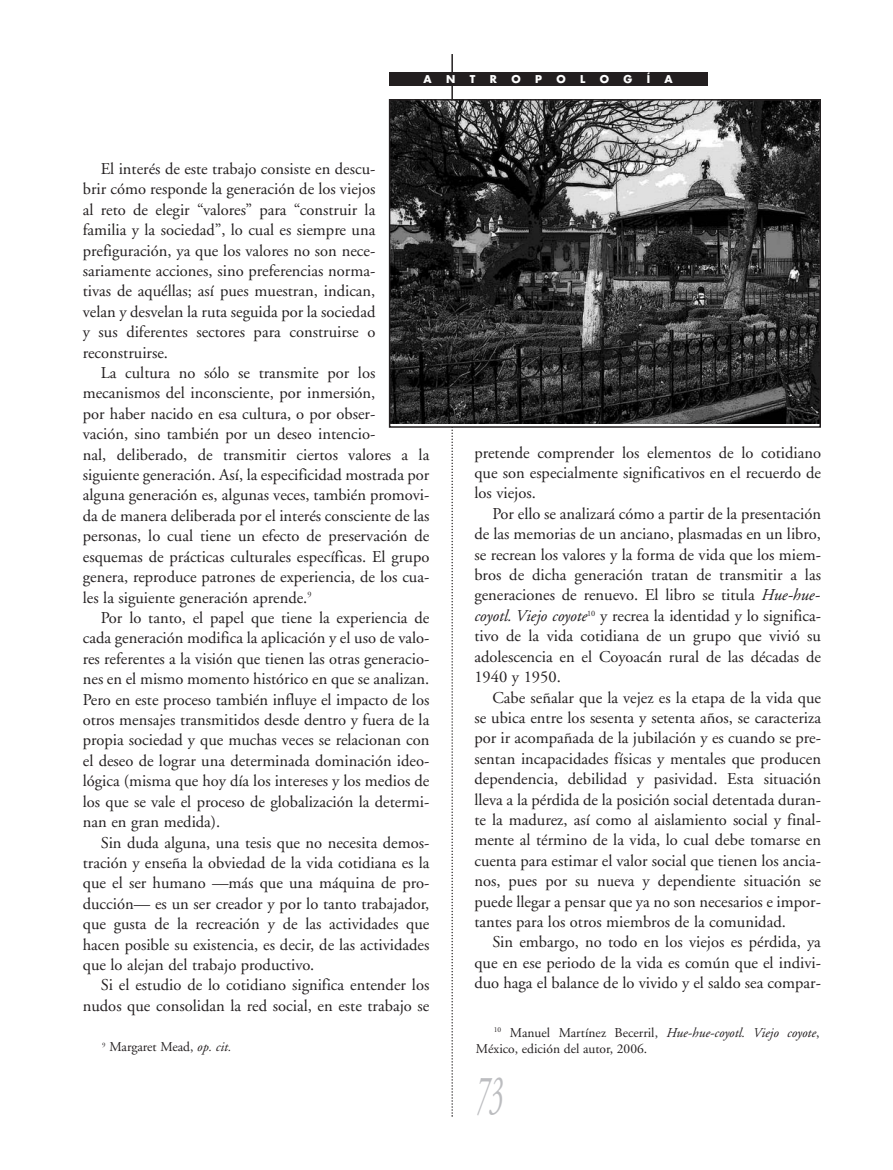
<style>
.page{position:relative;width:893px;height:1170px;background:#fff}
.page>*{position:absolute;margin:0;border:0;box-sizing:border-box;transform-origin:0 0}
.t1{font:italic 54px "Adobe Garamond";color:#bcbdc0;scale:.5 1}
.t2{font:16.5px/20.4px "Adobe Garamond";color:#231f20;text-align:justify}
.t3{font:13.5px/15.9px "Adobe Garamond";color:#231f20}
.t4{font:700 10.5px "Futura";color:#fff}
.s1{font-style:italic}
</style>
<div class="page">
<hr style="left:451px;top:54px;width:2px;height:306px;background:#231f20">
<svg style="left:451px;top:429px;width:2px;height:687px"></svg>
<div style="left:389px;top:72px;width:318px;height:14px;background:#231f20"></div>
<img style="left:392px;top:102px;width:426px;height:322px">
<div style="left:389px;top:99px;width:432px;height:329px;border:2px solid #231f20"></div>
<p class="t4" style="left:424px;top:74px;width:10px">A</p>
<p class="t4" style="left:446px;top:74px;width:11px">N</p>
<p class="t4" style="left:470px;top:74px;width:7px">T</p>
<p class="t4" style="left:490px;top:74px;width:9px">R</p>
<p class="t4" style="left:511px;top:74px;width:11px">O</p>
<p class="t4" style="left:535px;top:74px;width:8px">P</p>
<p class="t4" style="left:556px;top:74px;width:11px">O</p>
<p class="t4" style="left:580px;top:74px;width:7px">L</p>
<p class="t4" style="left:600px;top:74px;width:11px">O</p>
<p class="t4" style="left:623px;top:74px;width:10px">G</p>
<p class="t4" style="left:647px;top:74px;width:5px">Í</p>
<p class="t4" style="left:664px;top:74px;width:10px">A</p>
<p class="t2" style="left:83px;top:160px;width:294px;text-indent:18px">El interés de este trabajo consiste en descu&shy;brir cómo responde la generación de los viejos al reto de elegir “valores” para “construir la familia y la sociedad”, lo cual es siempre una prefiguración, ya que los valores no son nece&shy;sariamente acciones, sino preferencias norma&shy;tivas de aquéllas; así pues muestran, indican, velan y desvelan la ruta seguida por la sociedad y sus diferentes sectores para construirse o reconstruirse.</p>
<p class="t2" style="left:83px;top:364px;width:348px;text-align:left;text-indent:18px">La cultura no sólo se transmite por los mecanismos del inconsciente, por inmersión,<br>por haber nacido en esa cultura, o por obser-<br>vación, sino también por un deseo intencio-<br>nal, deliberado, de transmitir ciertos valores a la siguiente generación. Así, la especificidad mostrada por alguna generación es, algunas veces, también promovi&shy;da de manera deliberada por el interés consciente de las personas, lo cual tiene un efecto de preservación de esquemas de prácticas culturales específicas. El grupo genera, reproduce patrones de experiencia, de los cua&shy;les la siguiente generación aprende.<sup>9</sup></p>
<p class="t2" style="left:83px;top:609px;width:348px;text-indent:18px">Por lo tanto, el papel que tiene la experiencia de cada generación modifica la aplicación y el uso de valo&shy;res referentes a la visión que tienen las otras generacio&shy;nes en el mismo momento histórico en que se analizan.<br>Pero en este proceso también influye el impacto de los otros mensajes transmitidos desde dentro y fuera de la propia sociedad y que muchas veces se relacionan con el deseo de lograr una determinada dominación ideo&shy;lógica (misma que hoy día los intereses y los medios de los que se vale el proceso de globalización la determi&shy;nan en gran medida).</p>
<p class="t2" style="left:83px;top:833px;width:348px;text-indent:18px">Sin duda alguna, una tesis que no necesita demos&shy;tración y enseña la obviedad de la vida cotidiana es la que el ser humano —más que una máquina de pro&shy;ducción— es un ser creador y por lo tanto trabajador, que gusta de la recreación y de las actividades que hacen posible su existencia, es decir, de las actividades que lo alejan del trabajo productivo.</p>
<p class="t2" style="left:83px;top:976px;width:348px;text-align:right">Si el estudio de lo cotidiano significa entender los nudos que consolidan la red social, en este trabajo se</p>
<p class="t3" style="left:102px;top:1040px;width:131px"><sup>9</sup> Margaret Mead, <span class="s1">op. cit.</span></p>
<p class="t2" style="left:474px;top:443px;width:348px">pretende comprender los elementos de lo cotidiano que son especialmente significativos en el recuerdo de los viejos.</p>
<p class="t2" style="left:474px;top:504px;width:348px;text-indent:18px">Por ello se analizará cómo a partir de la presentación de las memorias de un anciano, plasmadas en un libro, se recrean los valores y la forma de vida que los miem&shy;bros de dicha generación tratan de transmitir a las generaciones de renuevo. El libro se titula <span class="s1">Hue-hue&shy;coyotl. Viejo coyote</span><sup>10</sup> y recrea la identidad y lo significa&shy;tivo de la vida cotidiana de un grupo que vivió su adolescencia en el Coyoacán rural de las décadas de 1940 y 1950.</p>
<p class="t2" style="left:474px;top:688px;width:348px;text-indent:18px">Cabe señalar que la vejez es la etapa de la vida que se ubica entre los sesenta y setenta años, se caracteriza por ir acompañada de la jubilación y es cuando se pre&shy;sentan incapacidades físicas y mentales que producen dependencia, debilidad y pasividad. Esta situación lleva a la pérdida de la posición social detentada duran&shy;te la madurez, así como al aislamiento social y final&shy;mente al término de la vida, lo cual debe tomarse en cuenta para estimar el valor social que tienen los ancia&shy;nos, pues por su nueva y dependiente situación se puede llegar a pensar que ya no son necesarios e impor&shy;tantes para los otros miembros de la comunidad.</p>
<p class="t2" style="left:474px;top:933px;width:348px;text-indent:18px">Sin embargo, no todo en los viejos es pérdida, ya que en ese periodo de la vida es común que el indivi&shy;duo haga el balance de lo vivido y el saldo sea compar-</p>
<p class="t3" style="left:476px;top:1025px;width:345px;text-indent:18px"><sup>10</sup> Manuel Martínez Becerril, <span class="s1">Hue-hue-coyotl. Viejo coyote</span>,<br>México, edición del autor, 2006.</p>
<h1 class="t1" style="left:476px;top:1073px;width:55px">73</h1>
</div>
